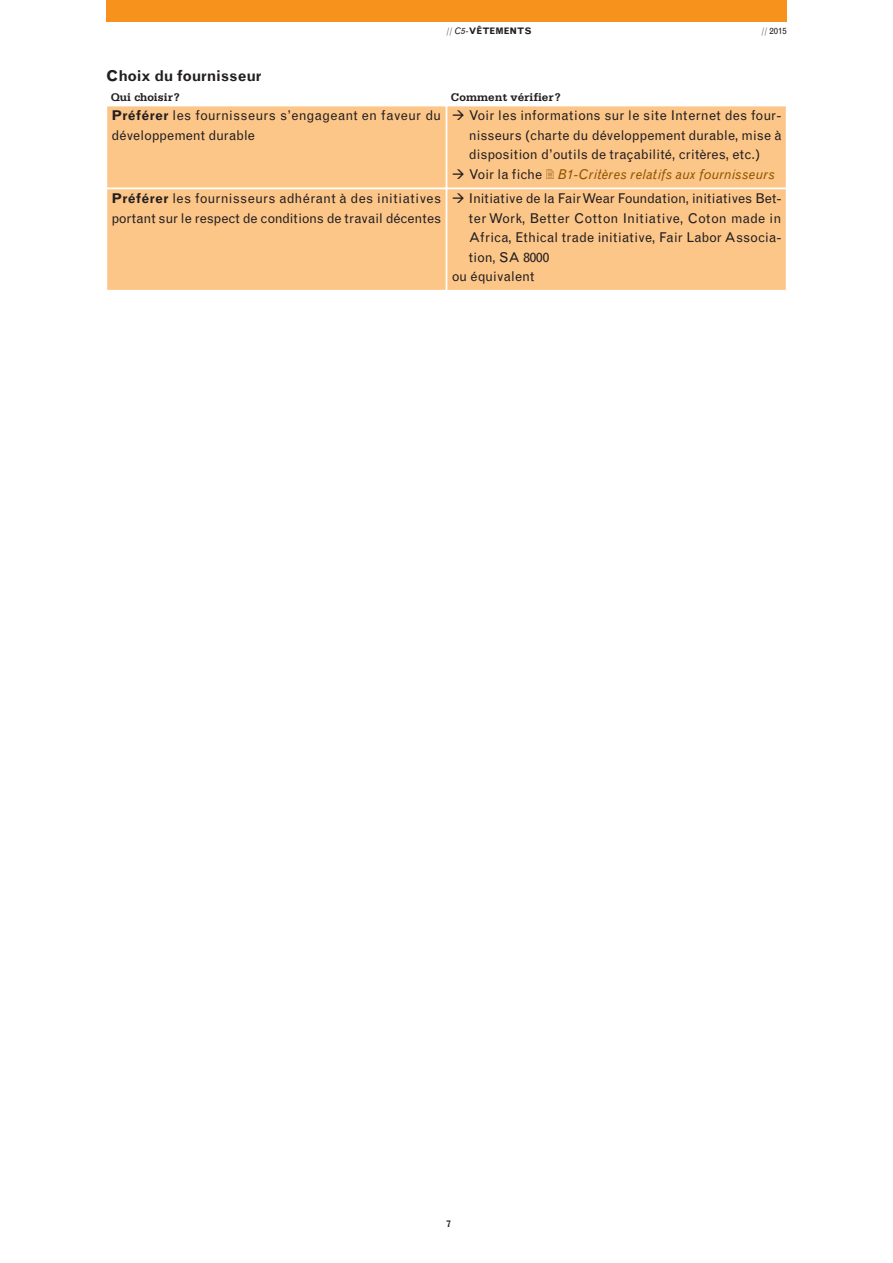
<style>
.page{position:relative;width:893px;height:1263px;background:#fff}
.page>*{position:absolute;margin:0;border:0;box-sizing:border-box;transform-origin:0 0}
.t1{font:700 15px "Grotesque";letter-spacing:-.015em;color:#231f20}
.t2{font:13.5px/19.5px "Grotesque";letter-spacing:.005em;color:#231f20}
.t3{font:13.5px "Grotesque";letter-spacing:.025em;color:#231f20}
.t4{font:700 11.7px "Serifa";color:#231f20}
.t5{font:700 9px "Grotesque";color:#231f20}
.t6{font:9px "Grotesque";color:#231f20}
.s1{font-weight:300}
.s2{font-weight:400;font-style:italic}
.s3{font-weight:700}
.s4{font-style:italic;color:#905500}
</style>
<div class="page">
<div style="left:107px;top:106px;width:339px;height:82px;background:#fdc689"></div>
<div style="left:447px;top:106px;width:339px;height:82px;background:#fdc689"></div>
<div style="left:107px;top:189px;width:339px;height:101px;background:#fdc689"></div>
<div style="left:106px;top:188px;width:340px;height:103px;border:1px solid #fff"></div>
<div style="left:447px;top:189px;width:339px;height:101px;background:#fdc689"></div>
<div style="left:446px;top:188px;width:341px;height:103px;border:1px solid #fff"></div>
<div style="left:106px;top:0;width:681px;height:21px;background:#f7931d"></div>
<p class="t5" style="left:446px;top:28px;width:87px"><span class="s1">//</span> <span class="s2">C5-</span>VÊTEMENTS</p>
<p class="t6" style="left:761px;top:28px;width:27px"><span class="s1">//</span> 2015</p>
<p class="t1" style="left:106px;top:70px;width:157px">Choix du fournisseur</p>
<p class="t4" style="left:111px;top:93px;width:70px">Qui choisir?</p>
<p class="t4" style="left:451px;top:93px;width:111px">Comment vérifier?</p>
<p class="t2" style="left:111px;top:107px;width:331px"><span class="s3">Préférer</span> les fournisseurs s’engageant en faveur du développement durable</p>
<p class="t2" style="left:469px;top:107px;width:314px">Voir les informations sur le site Internet des four&shy;nisseurs (charte du développement durable, mise à disposition d’outils de traçabilité, critères, etc.)<br>Voir la fiche <span class="s4">B1-Critères relatifs aux fournisseurs</span></p>
<p class="t2" style="left:112px;top:190px;width:331px"><span class="s3">Préférer</span> les fournisseurs adhérant à des initiatives portant sur le respect de conditions de travail décentes</p>
<p class="t2" style="left:469px;top:190px;width:314px">Initiative de la Fair Wear Foundation, initiatives Bet-</p>
<p class="t3" style="left:469px;top:213px;width:314px">ter Work, Better Cotton Initiative, Coton made in</p>
<p class="t2" style="left:469px;top:229px;width:314px">Africa, Ethical trade initiative, Fair Labor Associa-</p>
<p class="t2" style="left:469px;top:248px;width:82px">tion, SA 8000</p>
<p class="t2" style="left:452px;top:268px;width:84px">ou équivalent</p>
<p class="t5" style="left:446px;top:1220px;width:6px">7</p>
</div>
